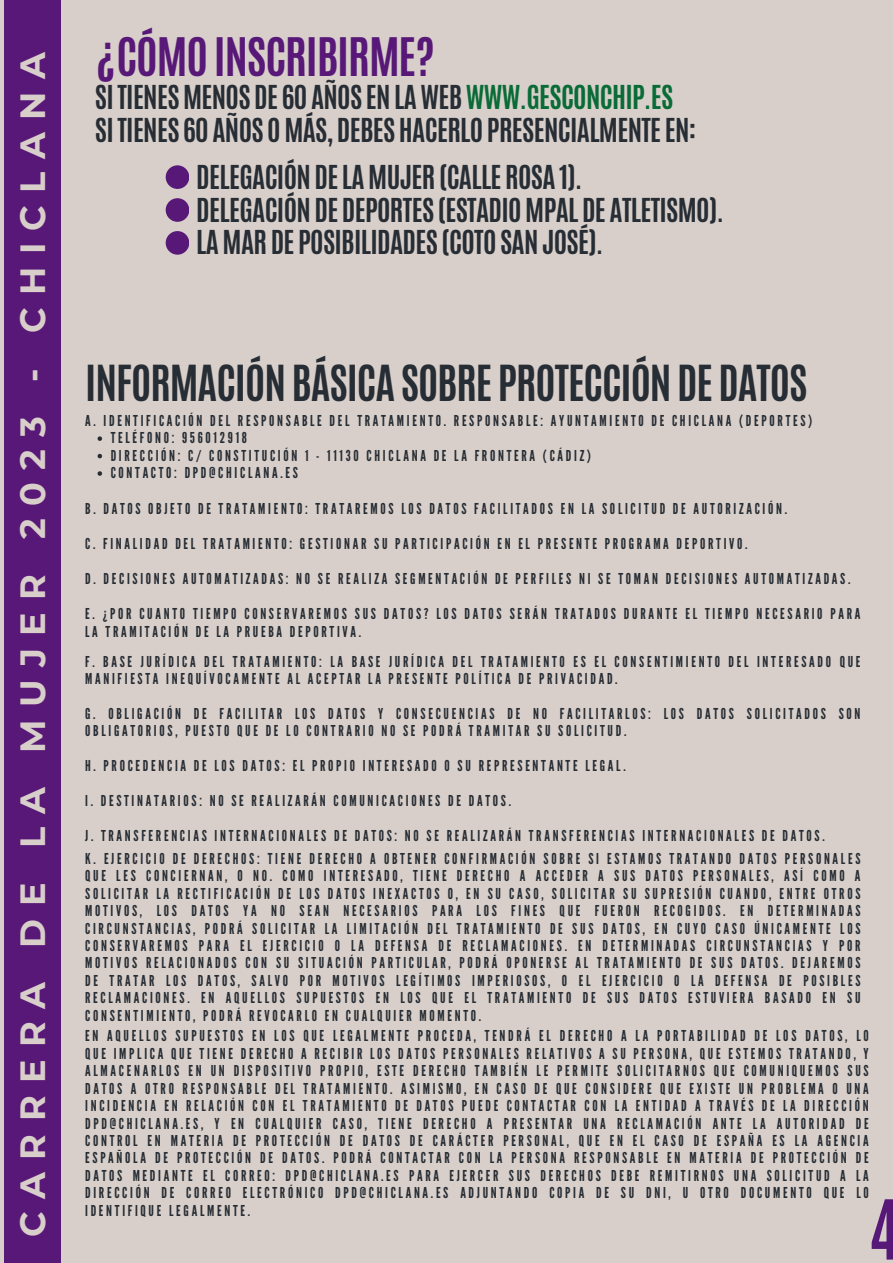
<style>
.page{position:relative;width:893px;height:1263px;background:#d8cfca}
.page>*{position:absolute;margin:0;border:0;box-sizing:border-box;transform-origin:0 0}
.t1{font:700 70.05px "Antonio";color:#581877}
.t2{font:700 44.33px "Antonio";letter-spacing:-.025em;color:#581877}
.t3{font:700 41.47px "Antonio";letter-spacing:-.025em;color:#272d34}
.t4{font:700 35.03px "Montserrat";letter-spacing:.355em;color:#d8cfca}
.t5{font:700 27.53px/32.8px "Antonio";letter-spacing:-.025em;color:#272d34}
.t6{font:15px/17.4px "League Gothic";letter-spacing:.18em;color:#272d34}
.s1{color:#096b36}
</style>
<div class="page">
<div style="left:5px;top:0;width:56px;height:1263px;background:#581877"></div>
<div style="left:166px;top:165px;width:23px;height:24px;background:#581877;border-radius:50%"></div>
<svg style="left:98px;top:436px;width:4px;height:5px"></svg>
<svg style="left:98px;top:454px;width:4px;height:4px"></svg>
<svg style="left:98px;top:471px;width:4px;height:5px"></svg>
<div style="left:166px;top:198px;width:23px;height:24px;background:#581877;border-radius:50%"></div>
<div style="left:166px;top:231px;width:23px;height:24px;background:#581877;border-radius:50%"></div>
<h3 class="t4" style="left:11px;top:1237px;width:1187px;rotate:-90deg">CARRERA DE LA MUJER 2023 - CHICLANA</h3>
<h2 class="t2" style="left:95px;top:25px;width:341px">¿CÓMO INSCRIBIRME?</h2>
<h3 class="t5" style="left:95px;top:81px;width:603px">SITIENES MENOS DE 60 AÑOS EN LAWEB<span class="s1">WWW.GESCONCHIP.ES<br></span>SI TIENES 60 AÑOS O MÁS, DEBES HACERLO PRESENCIALMENTE EN:</h3>
<h3 class="t5" style="left:196px;top:161px;width:529px">DELEGACIÓN DE LA MUJER (CALLE ROSA 1).<br>DELEGACIÓN DE DEPORTES (ESTADIO MPAL DE ATLETISMO).<br>LA MAR DE POSIBILIDADES (COTO SAN JOSÉ).</h3>
<h3 class="t3" style="left:85px;top:353px;width:723px">INFORMACIÓN BÁSICA SOBRE PROTECCIÓN DE DATOS</h3>
<p class="t6" style="left:111px;top:429px;width:482px">TELÉFONO: 956012918<br>DIRECCIÓN: C/ CONSTITUCIÓN 1 - 11130 CHICLANA DE LA FRONTERA (CÁDIZ)<br>CONTACTO: DPD@CHICLANA.ES</p>
<p class="t6" style="left:85px;top:412px;width:728px">A. IDENTIFICACIÓN DEL RESPONSABLE DEL TRATAMIENTO. RESPONSABLE: AYUNTAMIENTO DE CHICLANA (DEPORTES)</p>
<p class="t6" style="left:85px;top:501px;width:703px">B. DATOS OBJETO DE TRATAMIENTO: TRATAREMOS LOS DATOS FACILITADOS EN LA SOLICITUD DE AUTORIZACIÓN.</p>
<p class="t6" style="left:85px;top:536px;width:664px">C. FINALIDAD DEL TRATAMIENTO: GESTIONAR SU PARTICIPACIÓN EN EL PRESENTE PROGRAMA DEPORTIVO.</p>
<p class="t6" style="left:85px;top:570px;width:767px">D. DECISIONES AUTOMATIZADAS: NO SE REALIZA SEGMENTACIÓN DE PERFILES NI SE TOMAN DECISIONES AUTOMATIZADAS.</p>
<p class="t6" style="left:85px;top:605px;width:777px">E. ¿POR CUANTO TIEMPO CONSERVAREMOS SUS DATOS? LOS DATOS SERÁN TRATADOS DURANTE EL TIEMPO NECESARIO PARA<br>LA TRAMITACIÓN DE LA PRUEBA DEPORTIVA.</p>
<p class="t6" style="left:85px;top:653px;width:777px">F. BASE JURÍDICA DEL TRATAMIENTO: LA BASE JURÍDICA DEL TRATAMIENTO ES EL CONSENTIMIENTO DEL INTERESADO QUE<br>MANIFIESTA INEQUÍVOCAMENTE AL ACEPTAR LA PRESENTE POLÍTICA DE PRIVACIDAD.</p>
<p class="t6" style="left:85px;top:705px;width:777px">G. OBLIGACIÓN DE FACILITAR LOS DATOS Y CONSECUENCIAS DE NO FACILITARLOS: LOS DATOS SOLICITADOS SON<br>OBLIGATORIOS, PUESTO QUE DE LO CONTRARIO NO SE PODRÁ TRAMITAR SU SOLICITUD.</p>
<p class="t6" style="left:85px;top:757px;width:542px">H. PROCEDENCIA DE LOS DATOS: EL PROPIO INTERESADO O SU REPRESENTANTE LEGAL.</p>
<p class="t6" style="left:85px;top:792px;width:427px">I. DESTINATARIOS: NO SE REALIZARÁN COMUNICACIONES DE DATOS.</p>
<p class="t6" style="left:85px;top:824px;width:777px;line-height:22.9px">J. TRANSFERENCIAS INTERNACIONALES DE DATOS: NO SE REALIZARÁN TRANSFERENCIAS INTERNACIONALES DE DATOS.<br>K. EJERCICIO DE DERECHOS: TIENE DERECHO A OBTENER CONFIRMACIÓN SOBRE SI ESTAMOS TRATANDO DATOS PERSONALES</p>
<p class="t6" style="left:85px;top:867px;width:777px;text-align:justify">QUE LES CONCIERNAN, O NO. COMO INTERESADO, TIENE DERECHO A ACCEDER A SUS DATOS PERSONALES, ASÍ COMO A SOLICITAR LA RECTIFICACIÓN DE LOS DATOS INEXACTOS O, EN SU CASO, SOLICITAR SU SUPRESIÓN CUANDO, ENTRE OTROS MOTIVOS, LOS DATOS YA NO SEAN NECESARIOS PARA LOS FINES QUE FUERON RECOGIDOS. EN DETERMINADAS CIRCUNSTANCIAS, PODRÁ SOLICITAR LA LIMITACIÓN DEL TRATAMIENTO DE SUS DATOS, EN CUYO CASO ÚNICAMENTE LOS CONSERVAREMOS PARA EL EJERCICIO O LA DEFENSA DE RECLAMACIONES. EN DETERMINADAS CIRCUNSTANCIAS Y POR MOTIVOS RELACIONADOS CON SU SITUACIÓN PARTICULAR, PODRÁ OPONERSE AL TRATAMIENTO DE SUS DATOS. DEJAREMOS DE TRATAR LOS DATOS, SALVO POR MOTIVOS LEGÍTIMOS IMPERIOSOS, O EL EJERCICIO O LA DEFENSA DE POSIBLES RECLAMACIONES. EN AQUELLOS SUPUESTOS EN LOS QUE EL TRATAMIENTO DE SUS DATOS ESTUVIERA BASADO EN SU CONSENTIMIENTO, PODRÁ REVOCARLO EN CUALQUIER MOMENTO.</p>
<p class="t6" style="left:85px;top:1027px;width:785px;text-align:justify">EN AQUELLOS SUPUESTOS EN LOS QUE LEGALMENTE PROCEDA, TENDRÁ EL DERECHO A LA PORTABILIDAD DE LOS DATOS, LO QUE IMPLICA QUE TIENE DERECHO A RECIBIR LOS DATOS PERSONALES RELATIVOS A SU PERSONA, QUE ESTEMOS TRATANDO, Y ALMACENARLOS EN UN DISPOSITIVO PROPIO, ESTE DERECHO TAMBIÉN LE PERMITE SOLICITARNOS QUE COMUNIQUEMOS SUS DATOS A OTRO RESPONSABLE DEL TRATAMIENTO. ASIMISMO, EN CASO DE QUE CONSIDERE QUE EXISTE UN PROBLEMA O UNA INCIDENCIA EN RELACIÓN CON EL TRATAMIENTO DE DATOS PUEDE CONTACTAR CON LA ENTIDAD A TRAVÉS DE LA DIRECCIÓN DPD@CHICLANA.ES, Y EN CUALQUIER CASO, TIENE DERECHO A PRESENTAR UNA RECLAMACIÓN ANTE LA AUTORIDAD DE CONTROL EN MATERIA DE PROTECCIÓN DE DATOS DE CARÁCTER PERSONAL, QUE EN EL CASO DE ESPAÑA ES LA AGENCIA ESPAÑOLA DE PROTECCIÓN DE DATOS. PODRÁ CONTACTAR CON LA PERSONA RESPONSABLE EN MATERIA DE PROTECCIÓN DE DATOS MEDIANTE EL CORREO: DPD@CHICLANA.ES PARA EJERCER SUS DERECHOS DEBE REMITIRNOS UNA SOLICITUD A LA DIRECCIÓN DE CORREO ELECTRÓNICO DPD@CHICLANA.ES ADJUNTANDO COPIA DE SU DNI, U OTRO DOCUMENTO QUE LO IDENTIFIQUE LEGALMENTE.</p>
<h1 class="t1" style="left:868px;top:1179px;width:34px">4</h1>
</div>
